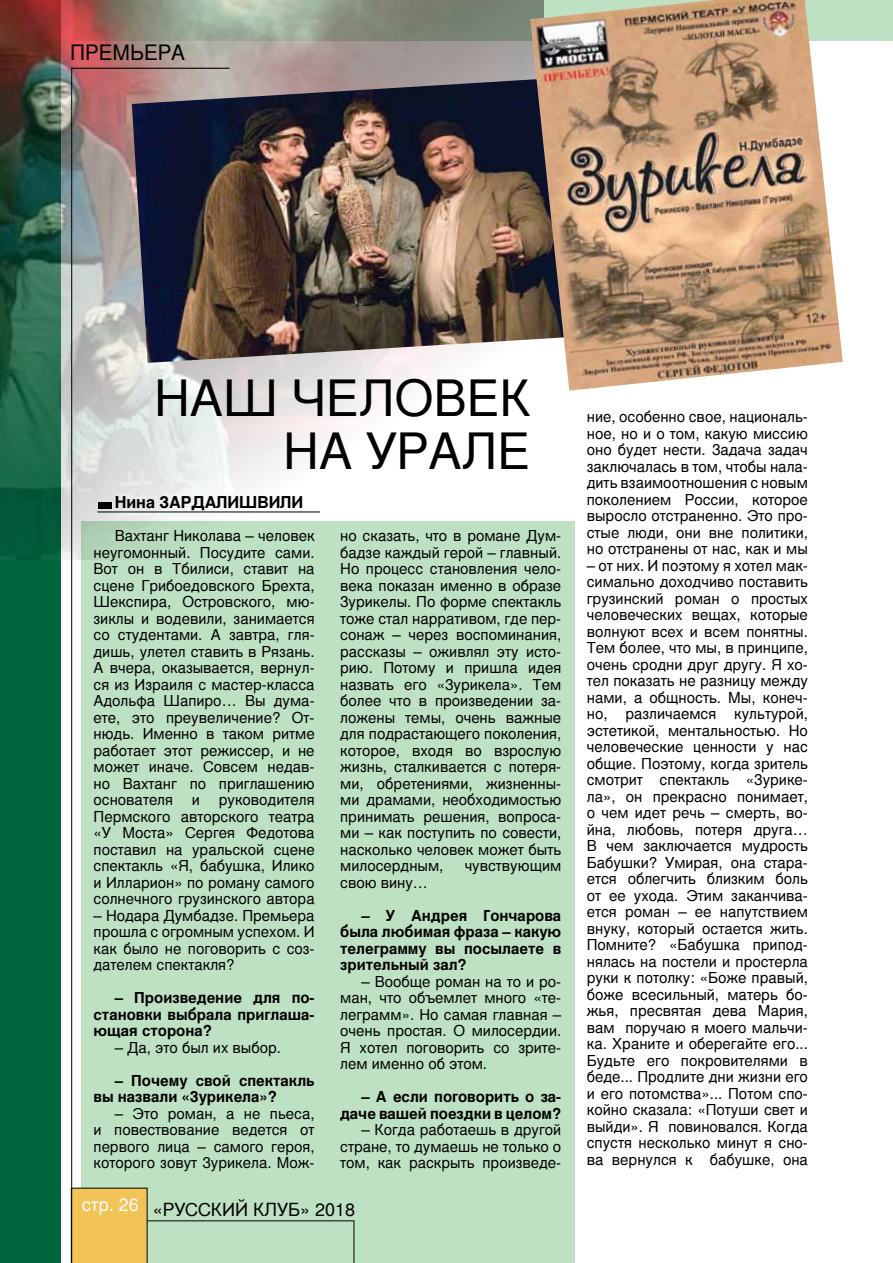
<style>
.page{position:relative;width:893px;height:1263px;background:#fff}
.page>*{position:absolute;margin:0;border:0;box-sizing:border-box;transform-origin:0 0}
.t1{font:49.8px/52.5px "Nimbus San LCY";color:#000}
.t2{font:21.15px "Nimbus San LCY";color:#000}
.t3{font:18px "Nimbus San LCY";color:#000}
.t4{font:700 16.2px "Nimbus San LCY";color:#000}
.t5{font:15px/16.5px "Nimbus San LCY";color:#000;text-align:justify}
.t6{font:700 15px/16.5px "Nimbus San LCY";color:#000;text-align:justify}
</style>
<div class="page">
<div style="left:81px;top:522px;width:493px;height:741px;background:#bee1c3"></div>
<div style="left:0;top:0;width:61px;height:1263px;background:#00653d"></div>
<div style="left:74px;top:0;width:819px;height:40px;background:#bee1c3"></div>
<img style="left:0;top:0;width:543px;height:559px">
<div style="left:72px;top:1188px;width:75px;height:75px;background:#f2c457"></div>
<hr style="left:147px;top:1220px;width:207px;height:1px;background:#000">
<hr style="left:354px;top:1220px;width:1px;height:43px;background:#000">
<div style="left:98px;top:503px;width:14px;height:6px;background:#000"></div>
<hr style="left:97px;top:512px;width:223px;height:1px;background:#000">
<img style="left:132px;top:77px;width:398px;height:286px">
<img style="left:530px;top:0;width:313px;height:391px">
<hr style="left:71px;top:68px;width:159px;height:1px;background:#000">
<hr style="left:71px;top:68px;width:1px;height:1195px;background:#000">
<h2 class="t2" style="left:70px;top:41px;width:117px">премьера</h2>
<h1 class="t1" style="left:154px;top:372px;width:40px">НАШ</h1>
<h1 class="t1" style="left:283px;top:372px;width:117px">ЧЕЛОВЕК<br>НА УРАЛЕ</h1>
<p class="t4" style="left:115px;top:493px;width:58px">Нина ЗАРДАЛИШВИЛИ</p>
<p class="t5" style="left:94px;top:527px;width:223px;text-indent:21px">Вахтанг Н иколава – человек неугомонный. Посудите сами.<br>Вот он в Тбилиси, ставит на сцене Грибоедовского Брехта, Шекспира, Островского, мю&shy;зиклы и водевили, занимается со студентами. А завтра, гля&shy;дишь, улетел ставить в Рязань.<br>А вчера, оказывается, вернул&shy;ся из И зраиля с мастер-класса Адольфа Ш апиро… Вы дума&shy;ете, это преувеличение? От&shy;нюдь. И менно в таком ритме работает этот режиссер, и не может иначе. Совсем недав&shy;но Вахтанг по приглашению основателя</p>
<p class="t5" style="left:94px;top:791px;width:223px;text-indent:125px">руководителя П ермского авторского театра «У Моста» Сергея Федотова поставил на уральской сцене спектакль «Я, бабушка, Илико и Илларион» по роману самого солнечного грузинского автора</p>
<p class="t5" style="left:94px;top:907px;width:223px;text-align:left">– Н одара Думбадзе. П ремьера прошла с огромным успехом. И как было не поговорить с соз&shy;дателем спектакля?</p>
<p class="t6" style="left:94px;top:989px;width:223px;text-indent:21px">– Произведение для по&shy;становки выбрала приглаша&shy;ющая сторона?</p>
<p class="t5" style="left:115px;top:1039px;width:168px">– Да, это был их выбор.</p>
<p class="t6" style="left:94px;top:1072px;width:223px;text-indent:21px">– Почему свой спектакль вы назвали «Зурикела»?</p>
<p class="t5" style="left:94px;top:1105px;width:223px;text-indent:21px">– Это роман, а не пьеса, и повествование ведется от первого лица – самого героя, которого зовут Зурикела. Мож-</p>
<p class="t5" style="left:192px;top:791px;width:10px">и</p>
<p class="t5" style="left:340px;top:527px;width:223px">но сказать, что в романе Дум&shy;бадзе каждый герой – главный.<br>Но процесс становления чело&shy;века показан именно в образе Зурикелы. По форме спектакль тоже стал нарративом, где пер&shy;сонаж – через воспоминания, рассказы – оживлял эту исто&shy;рию. Потому и пришла идея назвать его «Зурикела». Тем более что в произведении за&shy;ложены темы, очень важные для подрастающего поколения, которое, входя во взрослую жизнь, сталкивается с потеря&shy;ми, обретениями, жизненны&shy;ми драмами, необходимостью принимать решения, вопроса&shy;ми – как поступить по совести, насколько человек может быть милосердным,</p>
<p class="t5" style="left:465px;top:857px;width:98px">чувствующим</p>
<p class="t5" style="left:340px;top:874px;width:89px">свою вину…</p>
<p class="t6" style="left:340px;top:907px;width:223px;text-indent:21px">– У Андрея Гончарова была любимая фраза – какую телеграмму вы посылаете в зрительный зал?</p>
<p class="t5" style="left:340px;top:973px;width:223px;text-indent:21px">– Вообще роман на то и ро&shy;ман, что объемлет много «те&shy;леграмм». Но самая главная – очень простая. О милосердии.<br>Я хотел поговорить со зрите&shy;лем именно об этом.</p>
<p class="t6" style="left:340px;top:1088px;width:223px;text-align:right">– А если поговорить о за&shy;даче вашей поездки в целом?</p>
<p class="t5" style="left:340px;top:1121px;width:223px;text-indent:21px">– Когда работаешь в другой стране, то думаешь не только о том, как раскрыть произведе-</p>
<p class="t3" style="left:82px;top:1199px;width:94px"><sup>стр.</sup> <sup>26</sup> «РУССКИЙ</p>
<p class="t3" style="left:253px;top:1199px;width:13px">КЛУБ</p>
<p class="t3" style="left:300px;top:1199px;width:57px">» 2018</p>
<p class="t5" style="left:587px;top:408px;width:223px">ние, особенно свое, националь&shy;ное, но и о том, какую миссию оно будет нести. Задача задач заключалась в том, чтобы нала&shy;дить взаимоотношения с новым поколением России, которое выросло отстраненно. Это про&shy;стые люди, они вне политики, но отстранены от нас, как и мы</p>
<p class="t5" style="left:587px;top:557px;width:223px">– от них. И поэтому я хотел мак&shy;симально доходчиво поставить грузинский роман о простых человеческих вещах, которые волнуют всех и всем понятны.<br>Тем более, что мы, в принципе, очень сродни друг другу. Я хо&shy;тел показать не разницу между нами, а общность. Мы, конеч&shy;но, различаемся культурой, эстетикой, ментальностью. Н о человеческие ценности у нас общие. Поэтому, когда зритель смотрит спектакль «Зурике&shy;ла», он прекрасно понимает, о чем идет речь – смерть, во&shy;йна, любовь, потеря друга… В чем заключается мудрость Бабушки? Умирая, она стара&shy;ется облегчить близким боль от ее ухода. Этим заканчива&shy;ется роман – ее напутствием внуку, который остается жить.<br>Помните? «Бабушка припод&shy;нялась на постели и простерла руки к потолку: «Боже правый, боже всесильный, матерь бо&shy;жья, пресвятая дева Мария, вам поручаю я моего мальчи&shy;ка. Храните и оберегайте его...<br>Будьте его покровителями в беде... П родлите дни жизни его и его потомства»... Потом спо&shy;койно сказала: «Потуши свет и выйди». Я повиновался. Когда спустя несколько минут я сно&shy;ва вернулся к бабушке, она</p>
</div>
